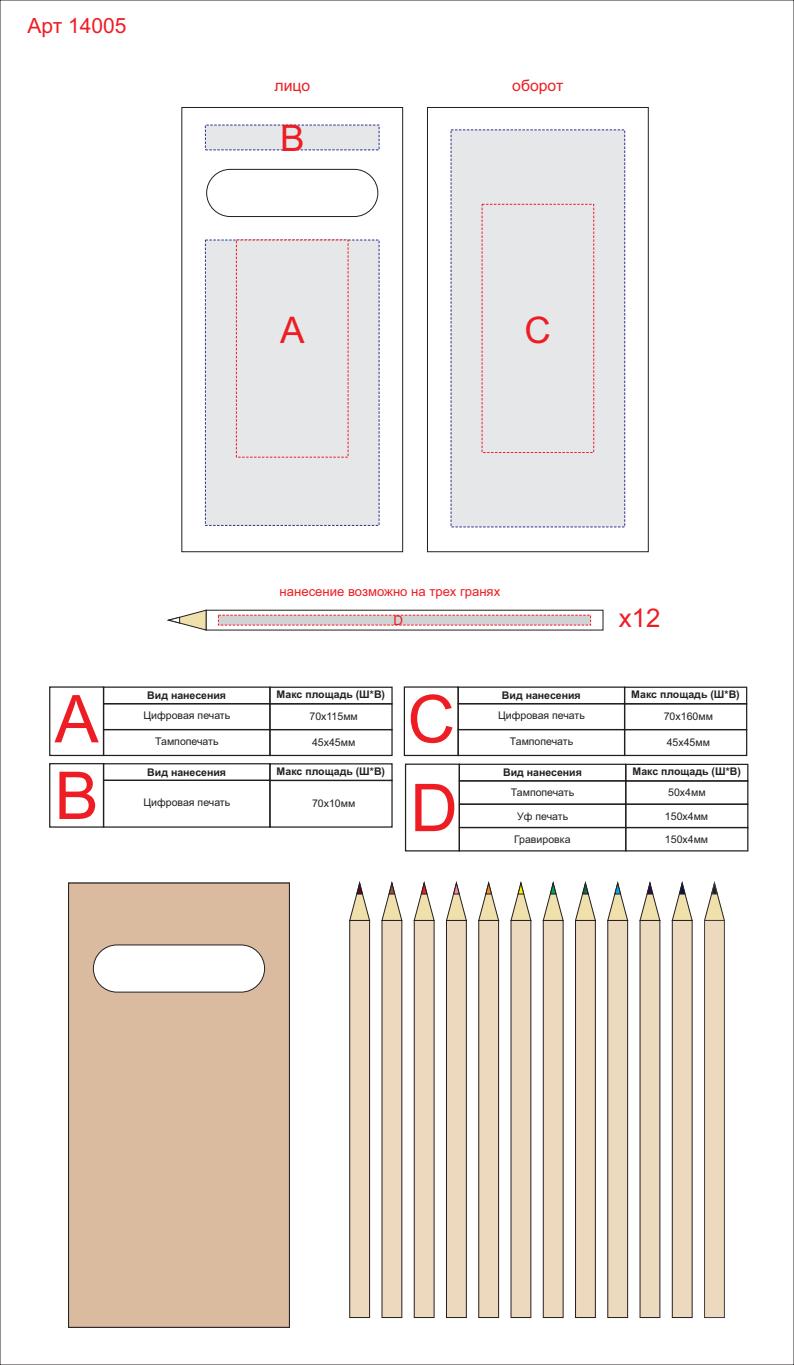
<style>
.page{position:relative;width:794px;height:1365px;background:#fff}
.page>*{position:absolute;margin:0;border:0;box-sizing:border-box;transform-origin:0 0}
.t1{font:65.98px "Arial";color:#ee1d23}
.t2{font:36.66px "Arial";color:#ee1d23}
.t3{font:25.81px "Arial";color:#ee1d23}
.t4{font:21px "Arial";color:#ee1d23}
.t5{font:15.75px "Arial";color:#ee1d23}
.t6{font:13.39px "Arial";color:#ee1d23}
.t7{font:13.12px "Arial";color:#ee1d23}
.t8{font:10.59px "Arial";color:#231f20}
.t9{font:700 10.59px "Arial";color:#231f20}
</style>
<div class="page">
<div style="left:427px;top:107px;width:221px;height:445px;border:1px solid #231f20"></div>
<div style="left:450px;top:129px;width:175px;height:398px;background:#e6e7e9"></div>
<svg style="left:167px;top:609px;width:436px;height:21px"></svg>
<svg style="left:349px;top:881px;width:21px;height:436px;background:#dac9b1"></svg>
<svg style="left:381px;top:881px;width:21px;height:436px;background:#ddccb4"></svg>
<svg style="left:413px;top:881px;width:21px;height:436px;background:#dfcfb6"></svg>
<svg style="left:446px;top:881px;width:21px;height:436px;background:#dac9b0"></svg>
<svg style="left:478px;top:881px;width:21px;height:436px;background:#dbcab1"></svg>
<svg style="left:510px;top:881px;width:21px;height:436px;background:#ddcdb4"></svg>
<svg style="left:542px;top:881px;width:21px;height:436px;background:#dfcfb7"></svg>
<svg style="left:575px;top:881px;width:21px;height:436px;background:#d9c9b0"></svg>
<svg style="left:607px;top:881px;width:21px;height:436px;background:#dacab2"></svg>
<svg style="left:639px;top:881px;width:21px;height:436px;background:#ddcdb4"></svg>
<svg style="left:671px;top:881px;width:21px;height:436px;background:#dfcfb7"></svg>
<svg style="left:704px;top:881px;width:21px;height:436px;background:#dccbb3"></svg>
<div style="left:103px;top:686px;width:167px;height:18px;border:1px solid #231f20"></div>
<div style="left:457px;top:686px;width:168px;height:18px;border:1px solid #231f20"></div>
<div style="left:103px;top:763px;width:167px;height:18px;border:1px solid #231f20"></div>
<div style="left:269px;top:686px;width:124px;height:18px;border:1px solid #231f20"></div>
<div style="left:624px;top:686px;width:123px;height:18px;border:1px solid #231f20"></div>
<div style="left:269px;top:763px;width:124px;height:18px;border:1px solid #231f20"></div>
<div style="left:49px;top:686px;width:55px;height:70px;border:1px solid #231f20"></div>
<div style="left:404px;top:686px;width:55px;height:70px;border:1px solid #231f20"></div>
<div style="left:49px;top:763px;width:55px;height:64px;border:1px solid #231f20"></div>
<div style="left:103px;top:703px;width:167px;height:27px;border:1px solid #231f20"></div>
<div style="left:457px;top:703px;width:168px;height:27px;border:1px solid #231f20"></div>
<div style="left:103px;top:729px;width:167px;height:27px;border:1px solid #231f20"></div>
<div style="left:457px;top:729px;width:168px;height:27px;border:1px solid #231f20"></div>
<div style="left:103px;top:779px;width:167px;height:48px;border:1px solid #231f20"></div>
<div style="left:269px;top:703px;width:124px;height:27px;border:1px solid #231f20"></div>
<div style="left:624px;top:703px;width:123px;height:27px;border:1px solid #231f20"></div>
<div style="left:269px;top:729px;width:124px;height:27px;border:1px solid #231f20"></div>
<div style="left:624px;top:729px;width:123px;height:27px;border:1px solid #231f20"></div>
<div style="left:269px;top:779px;width:124px;height:48px;border:1px solid #231f20"></div>
<svg style="left:181px;top:107px;width:222px;height:445px"></svg>
<svg style="left:68px;top:882px;width:222px;height:445px;background:#d6baa2"></svg>
<div style="left:205px;top:239px;width:174px;height:287px;background:#e6e7e9"></div>
<div style="left:236px;top:239px;width:112px;height:218px;background:#e6e7e9"></div>
<div style="left:481px;top:204px;width:113px;height:249px;background:#e6e7e9"></div>
<svg style="left:205px;top:124px;width:174px;height:26px;background:#dedfe5"></svg>
<div style="left:459px;top:763px;width:167px;height:18px;border:1px solid #231f20"></div>
<div style="left:459px;top:780px;width:167px;height:24px;border:1px solid #231f20"></div>
<div style="left:625px;top:763px;width:123px;height:18px;border:1px solid #231f20"></div>
<div style="left:625px;top:780px;width:123px;height:24px;border:1px solid #231f20"></div>
<div style="left:405px;top:763px;width:55px;height:88px;border:1px solid #231f20"></div>
<div style="left:459px;top:803px;width:167px;height:25px;border:1px solid #231f20"></div>
<div style="left:625px;top:803px;width:123px;height:25px;border:1px solid #231f20"></div>
<div style="left:459px;top:826px;width:167px;height:25px;border:1px solid #231f20"></div>
<div style="left:625px;top:826px;width:123px;height:25px;border:1px solid #231f20"></div>
<h3 class="t4" style="left:28px;top:18px;width:101px">Арт 14005</h3>
<h3 class="t5" style="left:275px;top:79px;width:37px">лицо</h3>
<h3 class="t5" style="left:512px;top:79px;width:52px">оборот</h3>
<h2 class="t2" style="left:280px;top:124px;width:26px">В</h2>
<h2 class="t2" style="left:280px;top:316px;width:26px">А</h2>
<h2 class="t2" style="left:524px;top:316px;width:28px">С</h2>
<p class="t7" style="left:279px;top:586px;width:222px">нанесение возможно на трех гранях</p>
<p class="t6" style="left:393px;top:615px;width:11px">D</p>
<h3 class="t3" style="left:619px;top:607px;width:43px">х12</h3>
<p class="t9" style="left:277px;top:690px;width:110px">Макс площадь (Ш*В)</p>
<p class="t9" style="left:631px;top:690px;width:110px">Макс площадь (Ш*В)</p>
<p class="t9" style="left:147px;top:691px;width:80px">Вид нанесения</p>
<p class="t9" style="left:502px;top:691px;width:80px">Вид нанесения</p>
<h1 class="t1" style="left:55px;top:694px;width:45px">А</h1>
<h1 class="t1" style="left:407px;top:694px;width:49px">С</h1>
<h1 class="t1" style="left:55px;top:770px;width:45px">В</h1>
<p class="t8" style="left:143px;top:711px;width:88px">Цифровая печать</p>
<p class="t8" style="left:498px;top:711px;width:88px">Цифровая печать</p>
<p class="t8" style="left:155px;top:737px;width:65px">Тампопечать</p>
<p class="t8" style="left:510px;top:737px;width:65px">Тампопечать</p>
<p class="t8" style="left:309px;top:712px;width:50px">70х115мм</p>
<p class="t8" style="left:664px;top:712px;width:51px">70х160мм</p>
<p class="t8" style="left:312px;top:738px;width:45px">45х45мм</p>
<p class="t8" style="left:666px;top:738px;width:45px">45х45мм</p>
<p class="t9" style="left:277px;top:767px;width:110px">Макс площадь (Ш*В)</p>
<p class="t9" style="left:503px;top:768px;width:80px">Вид нанесения</p>
<p class="t9" style="left:632px;top:767px;width:110px">Макс площадь (Ш*В)</p>
<p class="t8" style="left:511px;top:788px;width:65px">Тампопечать</p>
<p class="t8" style="left:668px;top:788px;width:39px">50х4мм</p>
<p class="t8" style="left:517px;top:811px;width:53px">Уф печать</p>
<p class="t8" style="left:665px;top:811px;width:45px">150х4мм</p>
<p class="t8" style="left:514px;top:835px;width:58px">Гравировка</p>
<p class="t8" style="left:665px;top:835px;width:45px">150х4мм</p>
<p class="t9" style="left:147px;top:767px;width:80px">Вид нанесения</p>
<h1 class="t1" style="left:410px;top:783px;width:49px">D</h1>
<p class="t8" style="left:143px;top:798px;width:88px">Цифровая печать</p>
<p class="t8" style="left:312px;top:799px;width:45px">70х10мм</p>
</div>
